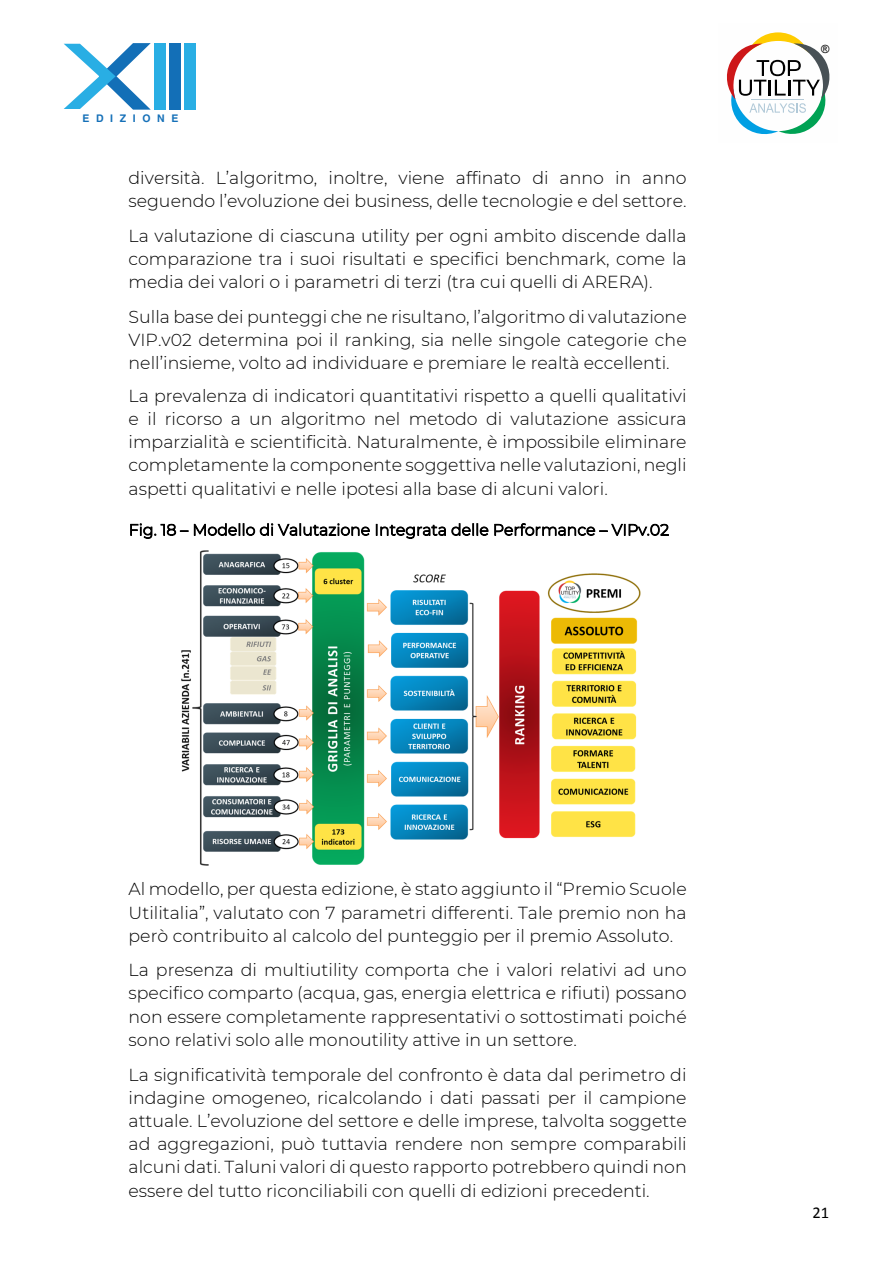
<style>
.page{position:relative;width:893px;height:1263px;background:#fff}
.page>*{position:absolute;margin:0;border:0;box-sizing:border-box;transform-origin:0 0}
.t1{font:300 17.4px/23.2px "Montserrat";color:#000;text-align:justify}
.t2{font:16.5px "Calibri";color:#000}
.t3{font:300 15.75px "Montserrat";letter-spacing:.005em;color:#000}
.t4{font:11.25px "Arial";color:#000}
.t5{font:700 10.5px "Helvetica LT Std";letter-spacing:.63em;color:#1570b8}
</style>
<div class="page">
<svg style="left:64px;top:43px;width:87px;height:67px"></svg>
<div style="left:154px;top:44px;width:12px;height:66px;background:#29aee4"></div>
<div style="left:184px;top:44px;width:12px;height:66px;background:#29aee4"></div>
<div style="left:169px;top:44px;width:12px;height:66px;background:#136fb7"></div>
<img style="left:181px;top:550px;width:460px;height:315px">
<svg style="left:727px;top:32px;width:102px;height:102px"></svg>
<p class="t5" style="left:82px;top:112px;width:97px">EDIZIONE</p>
<p class="t1" style="left:129px;top:165px;width:559px">diversità. L’algoritmo, inoltre, viene affinato di anno in anno seguendo l’evoluzione dei business, delle tecnologie e del settore.</p>
<p class="t1" style="left:129px;top:223px;width:559px">La valutazione di ciascuna utility per ogni ambito discende dalla comparazione tra i suoi risultati e specifici benchmark, come la media dei valori o i parametri di terzi (tra cui quelli di ARERA).</p>
<p class="t1" style="left:129px;top:304px;width:560px">Sulla base dei punteggi che ne risultano, l’algoritmo di valutazione VIP.v02 determina poi il ranking, sia nelle singole categorie che nell’insieme, volto ad individuare e premiare le realtà eccellenti.</p>
<p class="t1" style="left:129px;top:383px;width:560px">La prevalenza di indicatori quantitativi rispetto a quelli qualitativi e il ricorso a un algoritmo nel metodo di valutazione assicura imparzialità e scientificità. Naturalmente, è impossibile eliminare completamente la componente soggettiva nelle valutazioni, negli aspetti qualitativi e nelle ipotesi alla base di alcuni valori.</p>
<p class="t3" style="left:129px;top:519px;width:542px">Fig. 18 – Modello di Valutazione Integrata delle Performance – VIPv.02</p>
<p class="t4" style="left:821px;top:42px;width:10px">®</p>
<p class="t1" style="left:129px;top:877px;width:560px">Al modello, per questa edizione, è stato aggiunto il “Premio Scuole Utilitalia”, valutato con 7 parametri differenti. Tale premio non ha però contribuito al calcolo del punteggio per il premio Assoluto.</p>
<p class="t1" style="left:129px;top:958px;width:560px">La presenza di multiutility comporta che i valori relativi ad uno specifico comparto (acqua, gas, energia elettrica e rifiuti) possano non essere completamente rappresentativi o sottostimati poiché sono relativi solo alle monoutility attive in un settore.</p>
<p class="t1" style="left:129px;top:1062px;width:560px">La significatività temporale del confronto è data dal perimetro di indagine omogeneo, ricalcolando i dati passati per il campione attuale. L’evoluzione del settore e delle imprese, talvolta soggette ad aggregazioni, può tuttavia rendere non sempre comparabili alcuni dati. Taluni valori di questo rapporto potrebbero quindi non essere del tutto riconciliabili con quelli di edizioni precedenti.</p>
<p class="t2" style="left:812px;top:1201px;width:18px">21</p>
</div>
